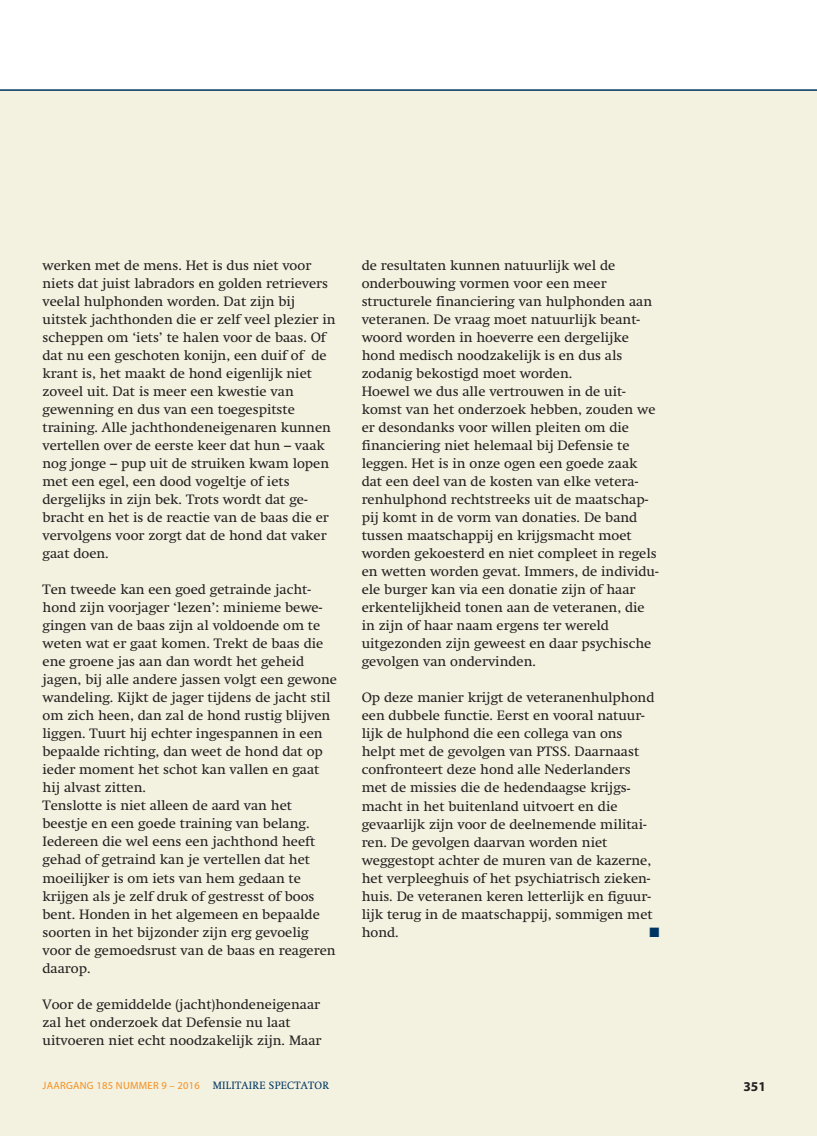
<style>
.page{position:relative;width:817px;height:1136px;background:#fff}
.page>*{position:absolute;margin:0;border:0;box-sizing:border-box;transform-origin:0 0}
.t1{font:13.5px/18px "Swift";color:#231f20;scale:1.04 1}
.t2{font:700 13.5px "Myriad Pro";color:#231f20}
.t3{font:13.5px "Zapf Dingbats";color:#003562}
.t4{font:10.5px "Myriad Pro";letter-spacing:.025em;color:#f68f1e}
.s1{font-family:"Swift";color:#003562}
</style>
<div class="page">
<div style="left:0;top:89px;width:816px;height:1046px;background:#f3f1df"></div>
<hr style="left:0;top:89px;width:816px;height:2px;background:#003562">
<p class="t1" style="left:43px;top:256px;width:283px">werken met de mens. Het is dus niet voor niets dat juist labradors en golden retrievers veelal hulphonden worden. Dat zijn bij uitstek jachthonden die er zelf veel plezier in scheppen om ‘iets’ te halen voor de baas. Of dat nu een geschoten konijn, een duif of de krant is, het maakt de hond eigenlijk niet zoveel uit. Dat is meer een kwestie van gewenning en dus van een toegespitste training. Alle jachthondeneigenaren kunnen vertellen over de eerste keer dat hun – vaak nog jonge – pup uit de struiken kwam lopen met een egel, een dood vogeltje of iets dergelijks in zijn bek. Trots wordt dat ge&shy;bracht en het is de reactie van de baas die er vervolgens voor zorgt dat de hond dat vaker gaat doen.</p>
<p class="t1" style="left:43px;top:580px;width:284px">Ten tweede kan een goed getrainde jacht&shy;hond zijn voorjager ‘lezen’: minieme bewe&shy;gingen van de baas zijn al voldoende om te weten wat er gaat komen. Trekt de baas die ene groene jas aan dan wordt het geheid jagen, bij alle andere jassen volgt een gewone wandeling. Kijkt de jager tijdens de jacht stil om zich heen, dan zal de hond rustig blijven liggen. Tuurt hij echter ingespannen in een bepaalde richting, dan weet de hond dat op ieder moment het schot kan vallen en gaat hij alvast zitten.<br>Tenslotte is niet alleen de aard van het beestje en een goede training van belang.<br>Iedereen die wel eens een jachthond heeft gehad of getraind kan je vertellen dat het moeilijker is om iets van hem gedaan te krijgen als je zelf druk of gestresst of boos bent. Honden in het algemeen en bepaalde soorten in het bijzonder zijn erg gevoelig voor de gemoedsrust van de baas en reageren daarop.</p>
<p class="t1" style="left:43px;top:994px;width:270px">Voor de gemiddelde (jacht)hondeneigenaar zal het onderzoek dat Defensie nu laat uitvoeren niet echt noodzakelijk zijn. Maar</p>
<p class="t1" style="left:361px;top:256px;width:287px">de resultaten kunnen natuurlijk wel de onderbouwing vormen voor een meer structurele financiering van hulphonden aan veteranen. De vraag moet natuurlijk beant&shy;woord worden in hoeverre een dergelijke hond medisch noodzakelijk is en dus als zodanig bekostigd moet worden.<br>Hoewel we dus alle vertrouwen in de uit&shy;komst van het onderzoek hebben, zouden we er desondanks voor willen pleiten om die financiering niet helemaal bij Defensie te leggen. Het is in onze ogen een goede zaak dat een deel van de kosten van elke vetera&shy;renhulphond rechtstreeks uit de maatschap&shy;pij komt in de vorm van donaties. De band tussen maatschappij en krijgsmacht moet worden gekoesterd en niet compleet in regels en wetten worden gevat. Immers, de individu&shy;ele burger kan via een donatie zijn of haar erkentelijkheid tonen aan de veteranen, die in zijn of haar naam ergens ter wereld uitgezonden zijn geweest en daar psychische gevolgen van ondervinden.</p>
<p class="t1" style="left:361px;top:688px;width:283px">Op deze manier krijgt de veteranenhulphond een dubbele functie. Eerst en vooral natuur&shy;lijk de hulphond die een collega van ons helpt met de gevolgen van PTSS. Daarnaast confronteert deze hond alle Nederlanders met de missies die de hedendaagse krijgs&shy;macht in het buitenland uitvoert en die gevaarlijk zijn voor de deelnemende militai&shy;ren. De gevolgen daarvan worden niet weggestopt achter de muren van de kazerne, het verpleeghuis of het psychiatrisch zieken&shy;huis. De veteranen keren letterlijk en figuur&shy;lijk terug in de maatschappij, sommigen met hond.</p>
<p class="t3" style="left:649px;top:925px;width:11px">■</p>
<p class="t4" style="left:43px;top:1079px;width:288px">JAARGANG 185 NUMMER 9 – 2016 <span class="s1">MILITAIRE SPECTATOR</span></p>
<p class="t2" style="left:743px;top:1078px;width:24px">351</p>
</div>
